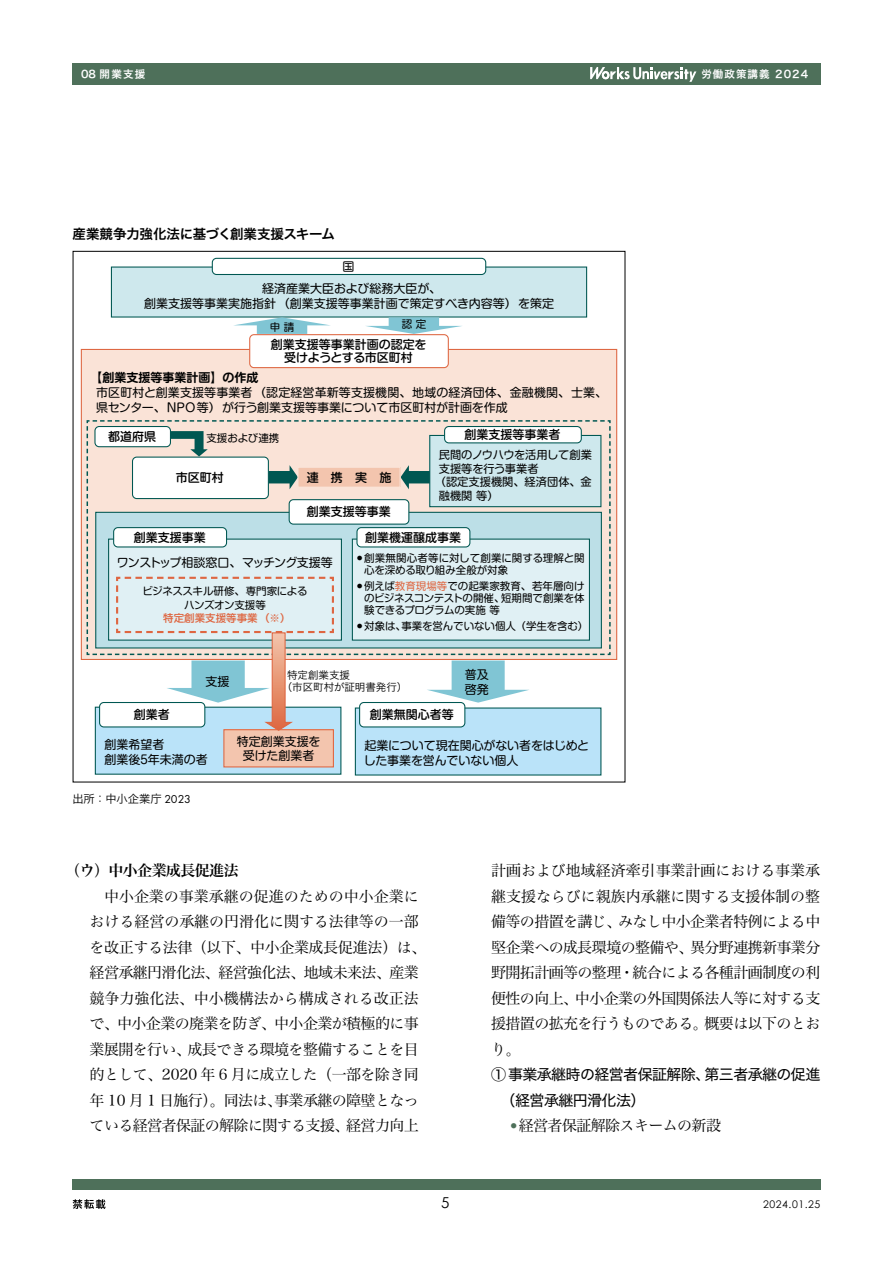
<style>
.page{position:relative;width:893px;height:1263px;background:#fff}
.page>*{position:absolute;margin:0;border:0;box-sizing:border-box;transform-origin:0 0}
.t1{font:15px/25.5px "Hira Min Pro W3";letter-spacing:-.04em;color:#000;text-align:justify}
.t2{font:15px/25.5px "Hira Kaku Std W4";letter-spacing:-.04em;color:#000}
.t3{font:15px "Hira Min Pro N W6";letter-spacing:-.04em;color:#000}
.t4{font:15px "Century Gothic";color:#000}
.t5{font:13.5px "Hira Kaku Pro W6";letter-spacing:-.02em;color:#000}
.t6{font:12px/15px "Shin M Go Pro";color:#000}
.t7{font:500 12px/13.5px "Shin M Go Pro";color:#000;text-align:center}
.t8{font:12px "Shin M Go Pro";letter-spacing:-.055em;color:#000}
.t9{font:700 12px "Shin M Go Pro De";color:#000}
.t10{font:11.25px "Shin M Go Pro";color:#000}
.t11{font:11.25px "Shin M Go Pro";letter-spacing:-.02em;color:#000}
.t12{font:11.25px "Hira Kaku Pro W3";color:#000}
.t13{font:10.5px/12px "Shin M Go Pro";letter-spacing:-.01em;color:#000}
.t14{font:10.5px/13.5px "Shin M Go Pro";letter-spacing:-.03em;color:#000;text-align:center}
.t15{font:10.5px/12px "Hira Kaku Pro W3";color:#000}
.t16{font:10.5px "Hira Kaku Pro W6";letter-spacing:.1em;color:#fff}
.t17{font:500 10.5px "Shin M Go Pro";color:#de6641}
.t18{font:10.5px "Century Gothic";letter-spacing:.05em;color:#000}
.s1{color:#de6641}
.s2{font-family:"Futura PT";font-size:11.85px}
</style>
<div class="page">
<div style="left:73px;top:64px;width:748px;height:21px;background:#4e705a"></div>
<svg style="left:590px;top:67px;width:106px;height:15px"></svg>
<div style="left:72px;top:1179px;width:749px;height:11px;background:#4e705a"></div>
<svg style="left:73px;top:1199px;width:33px;height:10px"></svg>
<div style="left:81px;top:349px;width:536px;height:311px;background:#fae3d7;border:1px solid #de6641"></div>
<div style="left:111px;top:267px;width:476px;height:50px;background:#cee8ed"></div>
<div style="left:212px;top:258px;width:274px;height:16px;background:#fff;border-radius:4px"></div>
<div style="left:212px;top:258px;width:274px;height:17px;border:1px solid #005752;border-radius:4px"></div>
<div style="left:250px;top:335px;width:198px;height:33px;background:#fff;border-radius:4px"></div>
<div style="left:249px;top:334px;width:200px;height:34px;border:1px solid #de6641;border-radius:4px"></div>
<div style="left:95px;top:707px;width:246px;height:67px;background:#bae3f9"></div>
<div style="left:355px;top:708px;width:246px;height:67px;background:#bae3f9"></div>
<div style="left:224px;top:730px;width:109px;height:37px;background:#f3c5ae"></div>
<div style="left:223px;top:729px;width:111px;height:38px;border:1px solid #de6641"></div>
<svg style="left:365px;top:317px;width:98px;height:17px"></svg>
<svg style="left:233px;top:317px;width:98px;height:17px"></svg>
<svg style="left:87px;top:420px;width:524px;height:312px"></svg>
<div style="left:445px;top:426px;width:136px;height:17px;background:#fff;border-radius:4px"></div>
<div style="left:444px;top:426px;width:138px;height:17px;border:1px solid #005752;border-radius:4px"></div>
<div style="left:114px;top:528px;width:113px;height:19px;background:#fff;border-radius:4px"></div>
<div style="left:113px;top:527px;width:114px;height:20px;border:1px solid #005752;border-radius:4px"></div>
<div style="left:357px;top:528px;width:113px;height:19px;background:#fff;border-radius:4px"></div>
<div style="left:356px;top:527px;width:114px;height:20px;border:1px solid #005752;border-radius:4px"></div>
<div style="left:100px;top:702px;width:105px;height:25px;background:#fff;border-radius:4px"></div>
<div style="left:99px;top:702px;width:106px;height:25px;border:1px solid #005752;border-radius:4px"></div>
<p class="t16" style="left:81px;top:65px;width:66px">08 開業支援</p>
<p class="t16" style="left:701px;top:65px;width:108px">労働政策講義 2024</p>
<p class="t5" style="left:73px;top:221px;width:264px">産業競争力強化法に基づく創業支援スキーム</p>
<p class="t6" style="left:343px;top:257px;width:13px">国</p>
<p class="t6" style="left:144px;top:280px;width:411px;text-align:center">経済産業大臣および総務大臣が、<br>創業支援等事業実施指針（創業支援等事業計画で策定すべき内容等）を策定</p>
<p class="t13" style="left:270px;top:320px;width:26px">申請</p>
<p class="t13" style="left:402px;top:317px;width:26px">認定</p>
<p class="t7" style="left:271px;top:336px;width:157px">創業支援等事業計画の認定を受けようとする市区町村</p>
<p class="t9" style="left:90px;top:368px;width:170px">【創業支援等事業計画】の作成</p>
<p class="t6" style="left:96px;top:383px;width:513px">市区町村と創業支援等事業者（認定経営革新等支援機関、地域の経済団体、金融機関、士業、県センター、NPO等）が行う創業支援等事業について市区町村が計画を作成</p>
<p class="t7" style="left:108px;top:428px;width:49px">都道府県</p>
<p class="t13" style="left:206px;top:431px;width:75px">支援および連携</p>
<p class="t7" style="left:176px;top:470px;width:50px">市区町村</p>
<p class="t7" style="left:307px;top:469px;width:86px">連携実施</p>
<p class="t7" style="left:307px;top:504px;width:86px">創業支援等事業</p>
<p class="t7" style="left:465px;top:426px;width:97px">創業支援等事業者</p>
<p class="t11" style="left:439px;top:446px;width:155px">民間のノウハウを活用して創業</p>
<p class="t10" style="left:439px;top:459px;width:101px">支援等を行う事業者</p>
<p class="t10" style="left:435px;top:473px;width:159px">（認定支援機関、経済団体、金</p>
<p class="t10" style="left:439px;top:486px;width:61px">融機関等）</p>
<p class="t7" style="left:134px;top:529px;width:73px">創業支援事業</p>
<p class="t7" style="left:365px;top:529px;width:97px">創業機運醸成事業</p>
<p class="t8" style="left:117px;top:553px;width:217px">ワンストップ相談窓口、マッチング支援等</p>
<p class="t14" style="left:142px;top:583px;width:167px">ビジネススキル研修、専門家によるハンズオン支援等</p>
<p class="t17" style="left:163px;top:610px;width:129px">特定創業支援等事業（※）</p>
<p class="t13" style="left:364px;top:550px;width:222px;text-indent:-7px"><sup>●</sup> 創業無関心者等に対して創業に関する理解と関心を深める取り組み全般が対象</p>
<p class="t13" style="left:364px;top:579px;width:222px;text-align:justify;text-indent:-7px"><sup>●</sup> 例えば<span class="s1">教育現場等</span>での起業家教育、若年層向けのビジネスコンテストの開催、短期間で創業を体験できるプログラムの実施等</p>
<p class="t13" style="left:357px;top:619px;width:233px"><sup>●</sup> 対象は、事業を営んでいない個人（学生を含む）</p>
<p class="t7" style="left:134px;top:706px;width:37px">創業者</p>
<p class="t6" style="left:205px;top:673px;width:25px">支援</p>
<p class="t6" style="left:465px;top:665px;width:25px">普及啓発</p>
<p class="t15" style="left:282px;top:668px;width:127px;text-indent:5px">特定創業支援<br>（市区町村が証明書発行）</p>
<p class="t7" style="left:370px;top:706px;width:85px">創業無関心者等</p>
<p class="t6" style="left:237px;top:733px;width:85px;line-height:13.5px;text-align:center">特定創業支援を受けた創業者</p>
<p class="t6" style="left:104px;top:735px;width:105px">創業希望者<br>創業後５年未満の者</p>
<p class="t6" style="left:364px;top:736px;width:227px">起業について現在関心がない者をはじめとした事業を営んでいない個人</p>
<p class="t12" style="left:72px;top:789px;width:120px">出所：中小企業庁 <span class="s2">2023</span></p>
<p class="t3" style="left:65px;top:857px;width:175px">（ウ）中小企業成長促進法</p>
<p class="t1" style="left:90px;top:882px;width:338px;text-align:center">中小企業の事業承継の促進のための中小企業に<br>おける経営の承継の円滑化に関する法律等の一部を改正する法律（以下、中小企業成長促進法）は、経営承継円滑化法、経営強化法、地域未来法、産業競争力強化法、中小機構法から構成される改正法で、中小企業の廃業を防ぎ、中小企業が積極的に事業展開を行い、成長できる環境を整備することを目的として、2020 年 6 月に成立した（一部を除き同年 10 月 1 日施行）。同法は、事業承継の障壁となっている経営者保証の解除に関する支援、経営力向上</p>
<p class="t1" style="left:491px;top:856px;width:331px">計画および地域経済牽引事業計画における事業承継支援ならびに親族内承継に関する支援体制の整備等の措置を講じ、みなし中小企業者特例による中堅企業への成長環境の整備や、異分野連携新事業分野開拓計画等の整理・統合による各種計画制度の利便性の向上、中小企業の外国関係法人等に対する支援措置の拡充を行うものである。概要は以下のとおり。</p>
<p class="t2" style="left:501px;top:1062px;width:321px;text-indent:-10px">① 事業承継時の経営者保証解除、第三者承継の促進（経営承継円滑化法）</p>
<p class="t1" style="left:511px;top:1111px;width:212px"><sup>●</sup> 経営者保証解除スキームの新設</p>
<p class="t4" style="left:441px;top:1192px;width:10px">5</p>
<p class="t18" style="left:763px;top:1197px;width:59px">2024.01.25</p>
</div>
